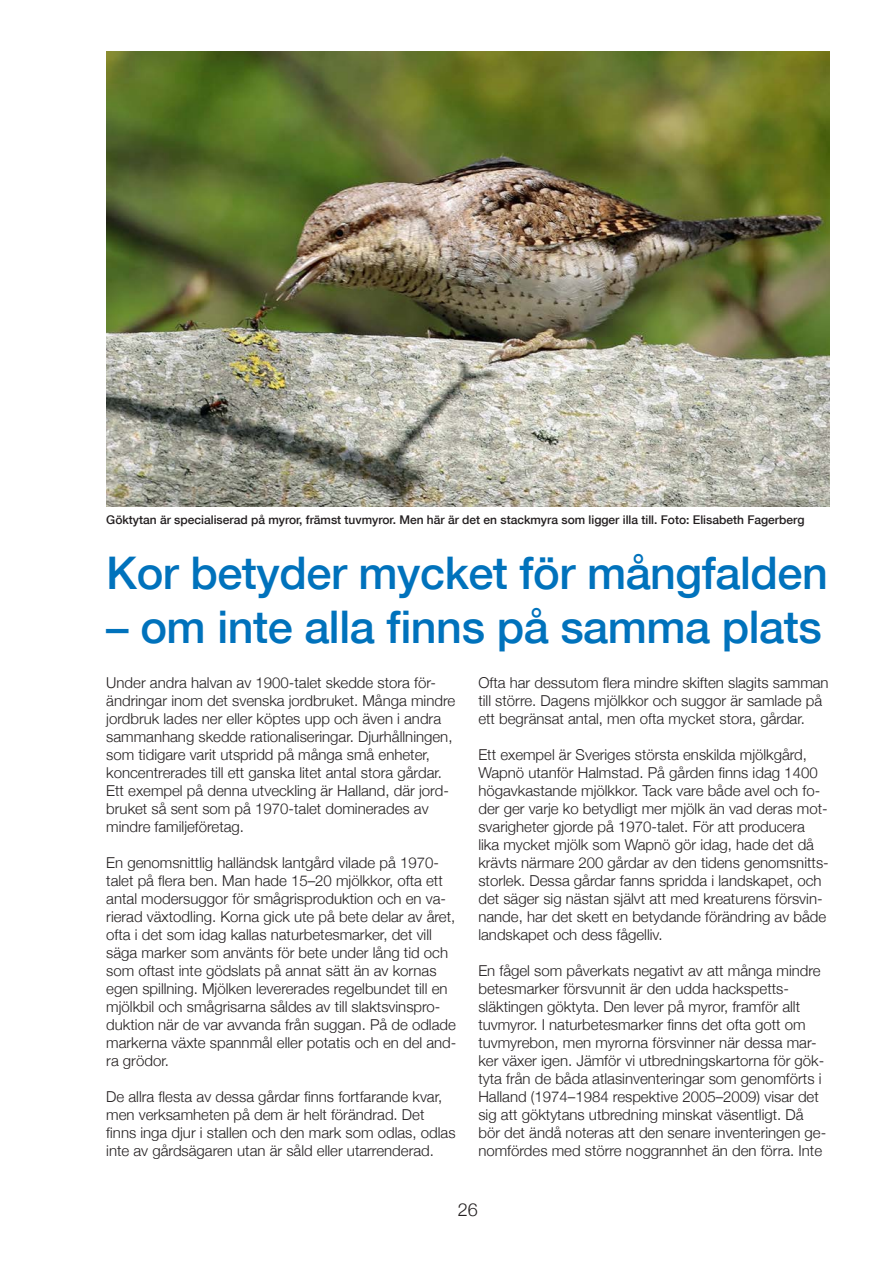
<style>
.page{position:relative;width:893px;height:1263px;background:#fff}
.page>*{position:absolute;margin:0;border:0;box-sizing:border-box;transform-origin:0 0}
.t1{font:500 45px "Helvetica Neue";letter-spacing:-.01em;color:#0072bc}
.t2{font:300 18px "Helvetica Neue";color:#231f20}
.t3{font:300 15px/18px "Helvetica Neue";color:#231f20}
.t4{font:500 12px "Helvetica Neue";color:#231f20}
</style>
<div class="page">
<img style="left:106px;top:51px;width:723px;height:456px">
<p class="t4" style="left:106px;top:512px;width:700px">Göktytan är specialiserad på myror, främst tuvmyror. Men här är det en stackmyra som ligger illa till. Foto: Elisabeth Fagerberg</p>
<p class="t1" style="left:106px;top:545px;width:723px">Kor betyder mycket för mångfalden</p>
<p class="t1" style="left:106px;top:599px;width:717px">– om inte alla finns på samma plats</p>
<p class="t3" style="left:106px;top:673px;width:350px">Under andra halvan av 1900-talet skedde stora för&shy;ändringar inom det svenska jordbruket. Många mindre jordbruk lades ner eller köptes upp och även i andra sammanhang skedde rationaliseringar. Djurhållningen, som tidigare varit utspridd på många små enheter, koncentrerades till ett ganska litet antal stora gårdar.<br>Ett exempel på denna utveckling är Halland, där jord&shy;bruket så sent som på 1970-talet dominerades av mindre familjeföretag.</p>
<p class="t3" style="left:106px;top:853px;width:334px">En genomsnittlig halländsk lantgård vilade på 1970-</p>
<p class="t3" style="left:106px;top:871px;width:338px">talet på flera ben. Man hade 15–20 mjölkkor, ofta ett</p>
<p class="t3" style="left:106px;top:889px;width:352px">antal modersuggor för smågrisproduktion och en va&shy;rierad växtodling. Korna gick ute på bete delar av året, ofta i det som idag kallas naturbetesmarker, det vill säga marker som använts för bete under lång tid och som oftast inte gödslats på annat sätt än av kornas egen spillning. Mjölken levererades regelbundet till en mjölkbil och smågrisarna såldes av till slaktsvinspro&shy;duktion när de var avvanda från suggan. På de odlade markerna växte spannmål eller potatis och en del and&shy;ra grödor.</p>
<p class="t3" style="left:106px;top:1087px;width:351px">De allra flesta av dessa gårdar finns fortfarande kvar, men verksamheten på dem är helt förändrad. Det finns inga djur i stallen och den mark som odlas, odlas inte av gårdsägaren utan är såld eller utarrenderad.</p>
<p class="t3" style="left:478px;top:673px;width:352px">Ofta har dessutom flera mindre skiften slagits samman till större. Dagens mjölkkor och suggor är samlade på ett begränsat antal, men ofta mycket stora, gårdar.</p>
<p class="t3" style="left:478px;top:745px;width:352px">Ett exempel är Sveriges största enskilda mjölkgård, Wapnö utanför Halmstad. På gården finns idag 1400 högavkastande mjölkkor. Tack vare både avel och fo&shy;der ger varje ko betydligt mer mjölk än vad deras mot&shy;svarigheter gjorde på 1970-talet. För att producera lika mycket mjölk som Wapnö gör idag, hade det då krävts närmare 200 gårdar av den tidens genomsnitts&shy;storlek. Dessa gårdar fanns spridda i landskapet, och det säger sig nästan självt att med kreaturens försvin&shy;nande, har det skett en betydande förändring av både landskapet och dess fågelliv.</p>
<p class="t3" style="left:478px;top:961px;width:349px">En fågel som påverkats negativt av att många mindre betesmarker försvunnit är den udda hackspetts&shy;släktingen göktyta. Den lever på myror, framför allt tuvmyror. I naturbetesmarker finns det ofta gott om tuvmyrebon, men myrorna försvinner när dessa mar&shy;ker växer igen. Jämför vi utbredningskartorna för gök&shy;tyta från de båda atlasinventeringar som genomförts i Halland (1974–1984 respektive 2005–2009) visar det sig att göktytans utbredning minskat väsentligt. Då bör det ändå noteras att den senare inventeringen ge&shy;nomfördes med större noggrannhet än den förra. Inte</p>
<p class="t2" style="left:458px;top:1199px;width:22px">26</p>
</div>
